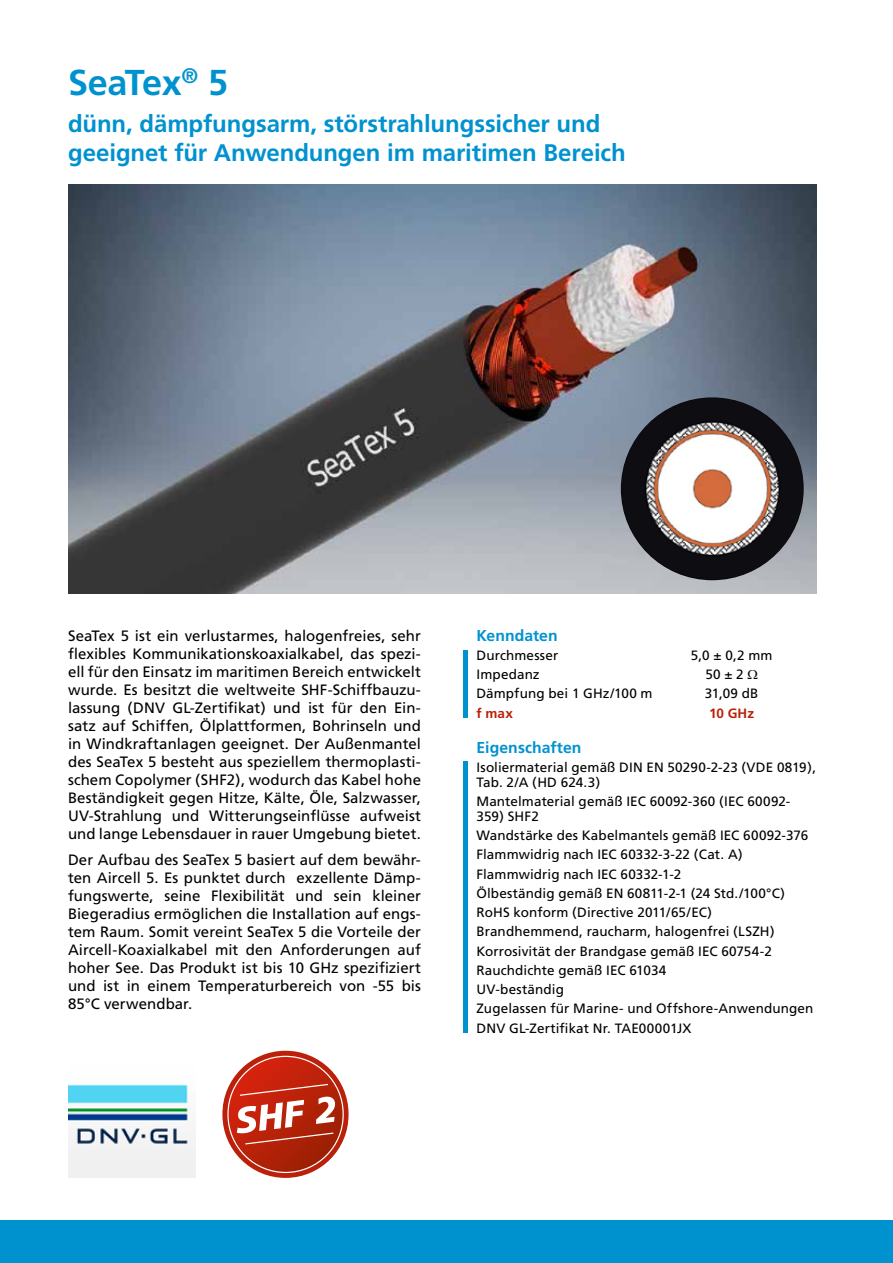
<style>
.page{position:relative;width:893px;height:1263px;background:#fff}
.page>*{position:absolute;margin:0;border:0;box-sizing:border-box;transform-origin:0 0}
.t1{font:700 36px "Frutiger";letter-spacing:-.015em;color:#0092cf}
.t2{font:700 24px/28.8px "Frutiger";letter-spacing:-.005em;color:#0092cf}
.t3{font:700 15.75px "Frutiger";letter-spacing:.005em;color:#0092cf}
.t4{font:15px/18px "Frutiger";letter-spacing:.005em;color:#000;text-align:justify}
.t5{font:13.5px/19.2px "Frutiger";letter-spacing:.005em;color:#000}
.t6{font:700 13.5px "Frutiger";letter-spacing:.01em;color:#bb200a}
</style>
<div class="page">
<div style="left:0;top:1220px;width:893px;height:43px;background:#0092cf"></div>
<div style="left:463px;top:650px;width:5px;height:67px;background:#0092cf"></div>
<div style="left:463px;top:761px;width:5px;height:271px;background:#0092cf"></div>
<img style="left:68px;top:184px;width:748px;height:409px">
<img style="left:621px;top:397px;width:183px;height:183px;border-radius:91px">
<img style="left:68px;top:1084px;width:128px;height:94px">
<svg style="left:222px;top:1050px;width:127px;height:128px"></svg>
<h1 class="t1" style="left:68px;top:61px;width:162px">SeaTex<sup>®</sup> 5</h1>
<h2 class="t2" style="left:68px;top:110px;width:559px">dünn, dämpfungsarm, störstrahlungssicher und geeignet für Anwendungen im maritimen Bereich</h2>
<p class="t4" style="left:68px;top:626px;width:354px">SeaTex 5 ist ein verlustarmes, halogenfreies, sehr flexibles Kommunikationskoaxialkabel, das spezi&shy;ell für den Einsatz im maritimen Bereich entwickelt wurde. Es besitzt die weltweite SHF-Schiffbauzu&shy;lassung (DNV GL-Zertifikat) und ist für den Ein&shy;satz auf Schiffen, Ölplattformen, Bohrinseln und in Windkraftanlagen geeignet. Der Außenmantel des SeaTex 5 besteht aus speziellem thermoplasti&shy;schem Copolymer (SHF2), wodurch das Kabel hohe Beständigkeit gegen Hitze, Kälte, Öle, Salzwasser, UV-Strahlung und Witterungseinflüsse aufweist und lange Lebensdauer in rauer Umgebung bietet.</p>
<p class="t4" style="left:68px;top:851px;width:354px">Der Aufbau des SeaTex 5 basiert auf dem bewähr&shy;ten Aircell 5. Es punktet durch exzellente Dämp&shy;fungswerte, seine Flexibilität und sein kleiner Biegeradius ermöglichen die Installation auf engs&shy;tem Raum. Somit vereint SeaTex 5 die Vorteile der Aircell-Koaxialkabel mit den Anforderungen auf hoher See. Das Produkt ist bis 10 GHz spezifiziert und ist in einem Temperaturbereich von -55 bis 85°C verwendbar.</p>
<p class="t3" style="left:476px;top:626px;width:83px">Kenndaten</p>
<p class="t5" style="left:476px;top:646px;width:83px">Durchmesser</p>
<p class="t5" style="left:691px;top:646px;width:83px">5,0 ± 0,2 mm</p>
<p class="t5" style="left:476px;top:665px;width:65px">Impedanz</p>
<p class="t5" style="left:705px;top:665px;width:40px">50 ± 2</p>
<p class="t5" style="left:476px;top:684px;width:178px">Dämpfung bei 1 GHz/100 m</p>
<p class="t5" style="left:705px;top:684px;width:55px">31,09 dB</p>
<p class="t6" style="left:476px;top:705px;width:38px">f max</p>
<p class="t6" style="left:709px;top:705px;width:47px">10 GHz</p>
<p class="t3" style="left:476px;top:738px;width:106px">Eigenschaften</p>
<p class="t5" style="left:476px;top:759px;width:341px;line-height:15px">Isoliermaterial gemäß DIN EN 50290-2-23 (VDE 0819),<br>Tab. 2/A (HD 624.3)</p>
<p class="t5" style="left:476px;top:794px;width:315px;line-height:15px">Mantelmaterial gemäß IEC 60092-360 (IEC 60092-<br>359) SHF2</p>
<p class="t5" style="left:476px;top:826px;width:338px">Wandstärke des Kabelmantels gemäß IEC 60092-376<br>Flammwidrig nach IEC 60332-3-22 (Cat. A)<br>Flammwidrig nach IEC 60332-1-2<br>Ölbeständig gemäß EN 60811-2-1 (24 Std./100°C)<br>RoHS konform (Directive 2011/65/EC)<br>Brandhemmend, raucharm, halogenfrei (LSZH)<br>Korrosivität der Brandgase gemäß IEC 60754-2<br>Rauchdichte gemäß IEC 61034<br>UV-beständig<br>Zugelassen für Marine- und Offshore-Anwendungen DNV GL-Zertifikat Nr. TAE00001JX</p>
</div>
